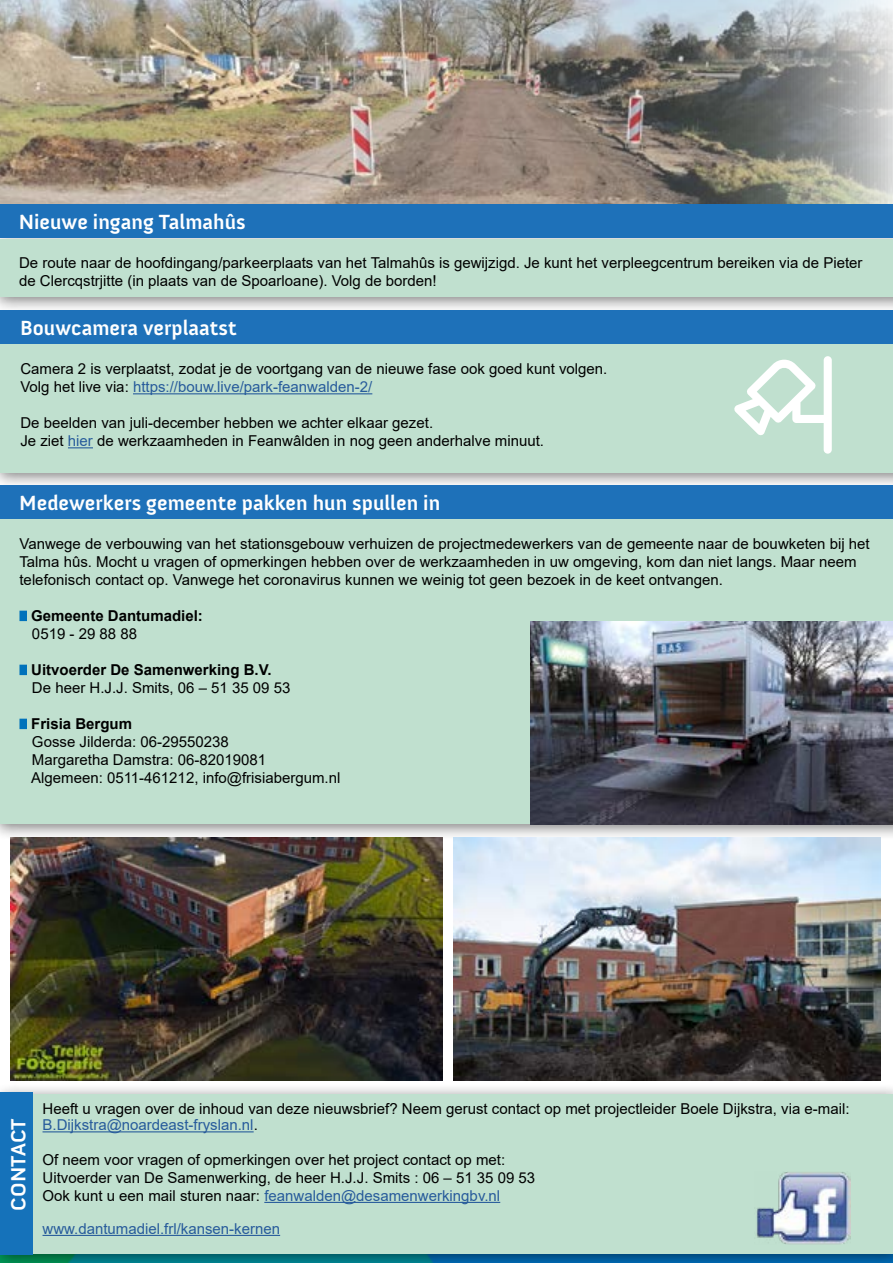
<style>
.page{position:relative;width:893px;height:1263px;background:#fff}
.page>*{position:absolute;margin:0;border:0;box-sizing:border-box;transform-origin:0 0}
.t1{font:700 21px "Anivers";color:#fff}
.t2{font:15px/18px "Arial";color:#000}
.t3{font:700 15px "Arial";color:#000}
.t4{font:15px "Arial";color:#275b9b}
.s1{color:#275b9b}
</style>
<div class="page">
<img style="left:10px;top:841px;width:433px;height:239px">
<div style="left:0;top:332px;width:893px;height:157px;background:#000;opacity:.5"></div>
<div style="left:0;top:342px;width:893px;height:130px;background:#c0e0cf"></div>
<div style="left:0;top:1082px;width:893px;height:181px;background:#000;opacity:.5"></div>
<div style="left:0;top:1094px;width:893px;height:159px;background:#c0e0cf"></div>
<img style="left:756px;top:1172px;width:94px;height:72px">
<hr style="left:43px;top:1131px;width:211px;height:1px;background:#275b9b">
<hr style="left:264px;top:1202px;width:236px;height:1px;background:#275b9b">
<hr style="left:43px;top:1235px;width:237px;height:1px;background:#275b9b">
<div style="left:0;top:1092px;width:32px;height:162px;background:#1572ba"></div>
<img style="left:0;top:0;width:893px;height:204px">
<div style="left:0;top:229px;width:893px;height:86px;background:#000;opacity:.5"></div>
<div style="left:0;top:240px;width:893px;height:57px;background:#c0e0cf"></div>
<div style="left:0;top:204px;width:893px;height:34px;background:#1e71b9"></div>
<div style="left:0;top:310px;width:893px;height:34px;background:#1e71b9"></div>
<hr style="left:133px;top:393px;width:239px;height:1px;background:#275b9b">
<svg style="left:68px;top:447px;width:25px;height:1px"></svg>
<svg style="left:734px;top:356px;width:98px;height:98px"></svg>
<div style="left:0;top:507px;width:893px;height:334px;background:#000;opacity:.5"></div>
<div style="left:0;top:517px;width:893px;height:307px;background:#c0e0cf"></div>
<div style="left:0;top:485px;width:893px;height:34px;background:#1e71b9"></div>
<div style="left:19px;top:611px;width:8px;height:10px;background:#0072bb;border:2px solid #0072bb"></div>
<div style="left:19px;top:665px;width:8px;height:10px;background:#0072bb;border:2px solid #0072bb"></div>
<div style="left:19px;top:719px;width:8px;height:10px;background:#0072bb;border:2px solid #0072bb"></div>
<img style="left:531px;top:621px;width:362px;height:204px">
<img style="left:453px;top:837px;width:428px;height:243px">
<h1 class="t1" style="left:19px;top:210px;width:229px">Nieuwe ingang Talmahûs</h1>
<p class="t2" style="left:19px;top:253px;width:845px">De route naar de hoofdingang/parkeerplaats van het Talmahûs is gewijzigd. Je kunt het verpleegcentrum bereiken via de Pieter de Clercqstrjitte (in plaats van de Spoarloane). Volg de borden!</p>
<h1 class="t1" style="left:20px;top:317px;width:218px">Bouwcamera verplaatst</h1>
<p class="t2" style="left:20px;top:360px;width:588px">Camera 2 is verplaatst, zodat je de voortgang van de nieuwe fase ook goed kunt volgen.<br>Volg het live via: <span class="s1">https://bouw.live/park-feanwalden-2/</span></p>
<p class="t2" style="left:20px;top:414px;width:525px">De beelden van juli-december hebben we achter elkaar gezet.<br>Je ziet <span class="s1">hier</span> de werkzaamheden in Feanwâlden in nog geen anderhalve minuut.</p>
<h1 class="t1" style="left:19px;top:491px;width:423px">Medewerkers gemeente pakken hun spullen in</h1>
<p class="t2" style="left:19px;top:535px;width:852px">Vanwege de verbouwing van het stationsgebouw verhuizen de projectmedewerkers van de gemeente naar de bouwketen bij het<br>Talma hûs. Mocht u vragen of opmerkingen hebben over de werkzaamheden in uw omgeving, kom dan niet langs. Maar neem telefonisch contact op. Vanwege het coronavirus kunnen we weinig tot geen bezoek in de keet ontvangen.</p>
<p class="t3" style="left:31px;top:605px;width:173px">Gemeente Dantumadiel:</p>
<p class="t2" style="left:32px;top:625px;width:107px">0519 - 29 88 88</p>
<p class="t3" style="left:31px;top:659px;width:242px">Uitvoerder De Samenwerking B.V.</p>
<p class="t2" style="left:32px;top:679px;width:260px">De heer H.J.J. Smits, 06 – 51 35 09 53</p>
<p class="t3" style="left:31px;top:713px;width:102px">Frisia Bergum</p>
<p class="t2" style="left:31px;top:733px;width:311px">Gosse Jilderda: 06-29550238<br>Margaretha Damstra: 06-82019081<br>Algemeen: 0511-461212, info@frisiabergum.nl</p>
<h1 class="t1" style="left:7px;top:1210px;width:94px;rotate:-90deg">CONTACT</h1>
<p class="t2" style="left:43px;top:1100px;width:808px;line-height:16.5px">Heeft u vragen over de inhoud van deze nieuwsbrief? Neem gerust contact op met projectleider Boele Dijkstra, via e-mail:<br><span class="s1">B.Dijkstra@noardeast-fryslan.nl</span>.</p>
<p class="t2" style="left:43px;top:1150px;width:494px">Of neem voor vragen of opmerkingen over het project contact op met:<br>Uitvoerder van De Samenwerking, de heer H.J.J. Smits : 06 – 51 35 09 53<br>Ook kunt u een mail sturen naar: <span class="s1">feanwalden@desamenwerkingbv.nl</span></p>
<p class="t4" style="left:43px;top:1218px;width:239px">www.dantumadiel.frl/kansen-kernen</p>
</div>
